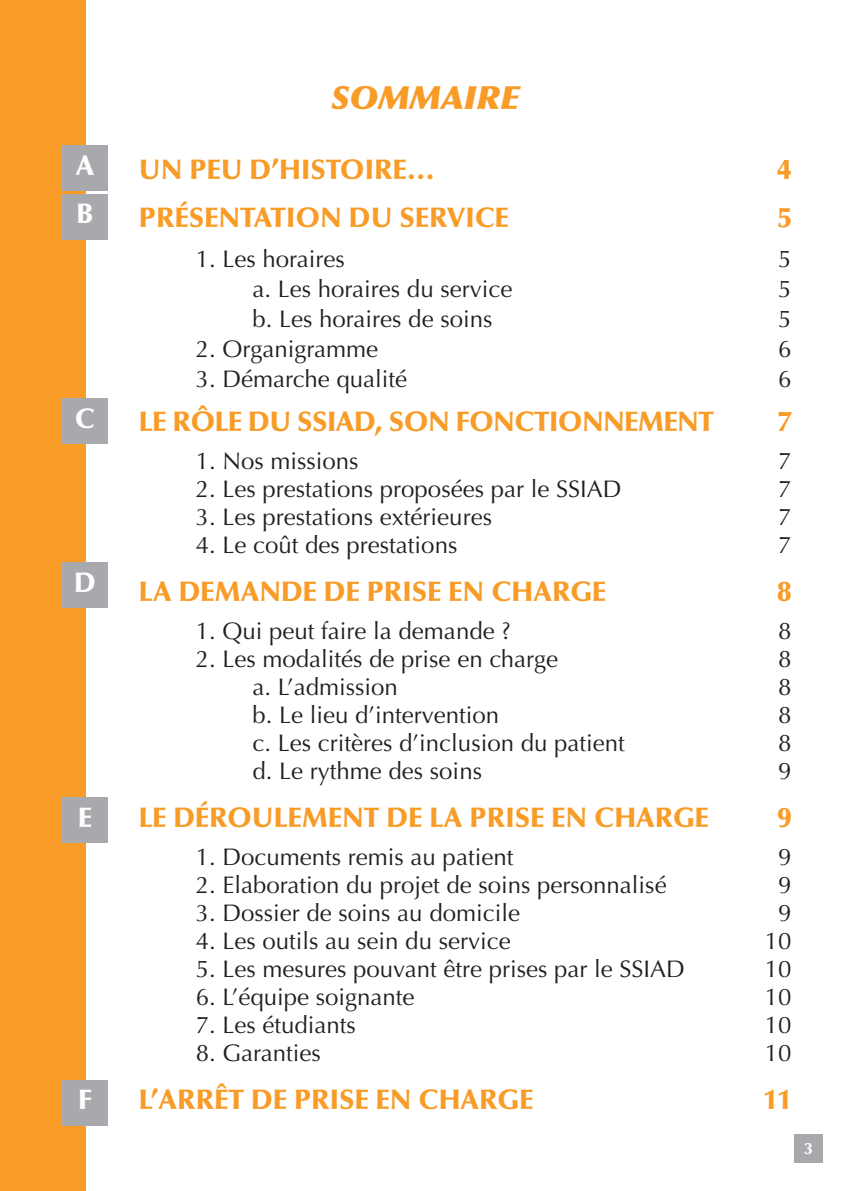
<style>
.page{position:relative;width:851px;height:1191px;background:#fff}
.page>*{position:absolute;margin:0;border:0;box-sizing:border-box;transform-origin:0 0}
.t1{font:italic 900 32px "Optima";color:#f89c27}
.t2{font:900 28px "Optima";color:#f89c27}
.t3{font:900 28px "Optima";letter-spacing:-.02em;color:#f89c27}
.t4{font:900 28px/48.6px "Optima";color:#fff}
.t5{font:24px "Optima";color:#231f20}
.t6{font:900 16px "Optima";color:#fff}
</style>
<div class="page">
<div style="left:0;top:0;width:85px;height:1191px;background:#f89c27"></div>
<div style="left:794px;top:1134px;width:28px;height:28px;background:#a8a9ad"></div>
<div style="left:62px;top:146px;width:46px;height:45px;background:#a8a9ad"></div>
<div style="left:62px;top:194px;width:46px;height:46px;background:#a8a9ad"></div>
<div style="left:62px;top:399px;width:46px;height:45px;background:#a8a9ad"></div>
<div style="left:62px;top:563px;width:46px;height:45px;background:#a8a9ad"></div>
<div style="left:62px;top:797px;width:46px;height:46px;background:#a8a9ad"></div>
<div style="left:62px;top:1080px;width:46px;height:45px;background:#a8a9ad"></div>
<p class="t4" style="left:76px;top:144px;width:20px">A<br>B</p>
<p class="t4" style="left:75px;top:397px;width:22px">C</p>
<p class="t4" style="left:74px;top:561px;width:23px">D</p>
<p class="t4" style="left:78px;top:795px;width:15px">E</p>
<p class="t4" style="left:78px;top:1078px;width:15px">F</p>
<h1 class="t1" style="left:331px;top:85px;width:191px">SOMMAIRE</h1>
<p class="t2" style="left:139px;top:158px;width:297px">UN PEU D’HISTOIRE…</p>
<p class="t2" style="left:777px;top:158px;width:15px">4</p>
<p class="t2" style="left:139px;top:206px;width:371px">PRÉSENTATION DU SERVICE</p>
<p class="t2" style="left:777px;top:206px;width:15px">5</p>
<p class="t5" style="left:196px;top:245px;width:151px">1. Les horaires</p>
<p class="t5" style="left:778px;top:245px;width:15px">5</p>
<p class="t5" style="left:252px;top:275px;width:261px">a. Les horaires du service</p>
<p class="t5" style="left:778px;top:275px;width:15px">5</p>
<p class="t5" style="left:252px;top:305px;width:241px">b. Les horaires de soins</p>
<p class="t5" style="left:778px;top:305px;width:15px">5</p>
<p class="t5" style="left:196px;top:335px;width:184px">2. Organigramme</p>
<p class="t5" style="left:778px;top:335px;width:15px">6</p>
<p class="t5" style="left:196px;top:365px;width:213px">3. Démarche qualité</p>
<p class="t5" style="left:778px;top:365px;width:15px">6</p>
<p class="t3" style="left:139px;top:410px;width:576px">LE RÔLE DU SSIAD, SON FONCTIONNEMENT</p>
<p class="t2" style="left:777px;top:410px;width:15px">7</p>
<p class="t5" style="left:196px;top:447px;width:164px">1. Nos missions</p>
<p class="t5" style="left:778px;top:447px;width:15px">7</p>
<p class="t5" style="left:196px;top:475px;width:427px">2. Les prestations proposées par le SSIAD</p>
<p class="t5" style="left:778px;top:475px;width:15px">7</p>
<p class="t5" style="left:196px;top:503px;width:298px">3. Les prestations extérieures</p>
<p class="t5" style="left:778px;top:503px;width:15px">7</p>
<p class="t5" style="left:196px;top:531px;width:263px">4. Le coût des prestations</p>
<p class="t5" style="left:778px;top:531px;width:15px">7</p>
<p class="t2" style="left:139px;top:580px;width:468px">LA DEMANDE DE PRISE EN CHARGE</p>
<p class="t2" style="left:777px;top:580px;width:15px">8</p>
<p class="t5" style="left:196px;top:617px;width:316px">1. Qui peut faire la demande ?</p>
<p class="t5" style="left:778px;top:617px;width:15px">8</p>
<p class="t5" style="left:196px;top:645px;width:364px">2. Les modalités de prise en charge</p>
<p class="t5" style="left:778px;top:645px;width:15px">8</p>
<p class="t5" style="left:252px;top:673px;width:147px">a. L’admission</p>
<p class="t5" style="left:778px;top:673px;width:15px">8</p>
<p class="t5" style="left:252px;top:701px;width:248px">b. Le lieu d’intervention</p>
<p class="t5" style="left:778px;top:701px;width:15px">8</p>
<p class="t5" style="left:252px;top:729px;width:374px">c. Les critères d’inclusion du patient</p>
<p class="t5" style="left:778px;top:729px;width:15px">8</p>
<p class="t5" style="left:252px;top:757px;width:231px">d. Le rythme des soins</p>
<p class="t5" style="left:778px;top:757px;width:15px">9</p>
<p class="t2" style="left:139px;top:806px;width:571px">LE DÉROULEMENT DE LA PRISE EN CHARGE</p>
<p class="t2" style="left:777px;top:806px;width:15px">9</p>
<p class="t5" style="left:196px;top:843px;width:319px">1. Documents remis au patient</p>
<p class="t5" style="left:778px;top:843px;width:15px">9</p>
<p class="t5" style="left:196px;top:871px;width:472px">2. Elaboration du projet de soins personnalisé</p>
<p class="t5" style="left:778px;top:871px;width:15px">9</p>
<p class="t5" style="left:196px;top:899px;width:326px">3. Dossier de soins au domicile</p>
<p class="t5" style="left:778px;top:899px;width:15px">9</p>
<p class="t5" style="left:196px;top:927px;width:316px">4. Les outils au sein du service</p>
<p class="t5" style="left:764px;top:927px;width:28px">10</p>
<p class="t5" style="left:196px;top:955px;width:490px">5. Les mesures pouvant être prises par le SSIAD</p>
<p class="t5" style="left:764px;top:955px;width:28px">10</p>
<p class="t5" style="left:196px;top:983px;width:220px">6. L’équipe soignante</p>
<p class="t5" style="left:764px;top:983px;width:28px">10</p>
<p class="t5" style="left:196px;top:1011px;width:162px">7. Les étudiants</p>
<p class="t5" style="left:764px;top:1011px;width:28px">10</p>
<p class="t5" style="left:196px;top:1039px;width:127px">8. Garanties</p>
<p class="t5" style="left:764px;top:1039px;width:28px">10</p>
<p class="t2" style="left:139px;top:1088px;width:396px">L’ARRÊT DE PRISE EN CHARGE</p>
<p class="t2" style="left:763px;top:1088px;width:29px">11</p>
<p class="t6" style="left:804px;top:1141px;width:9px">3</p>
</div>
